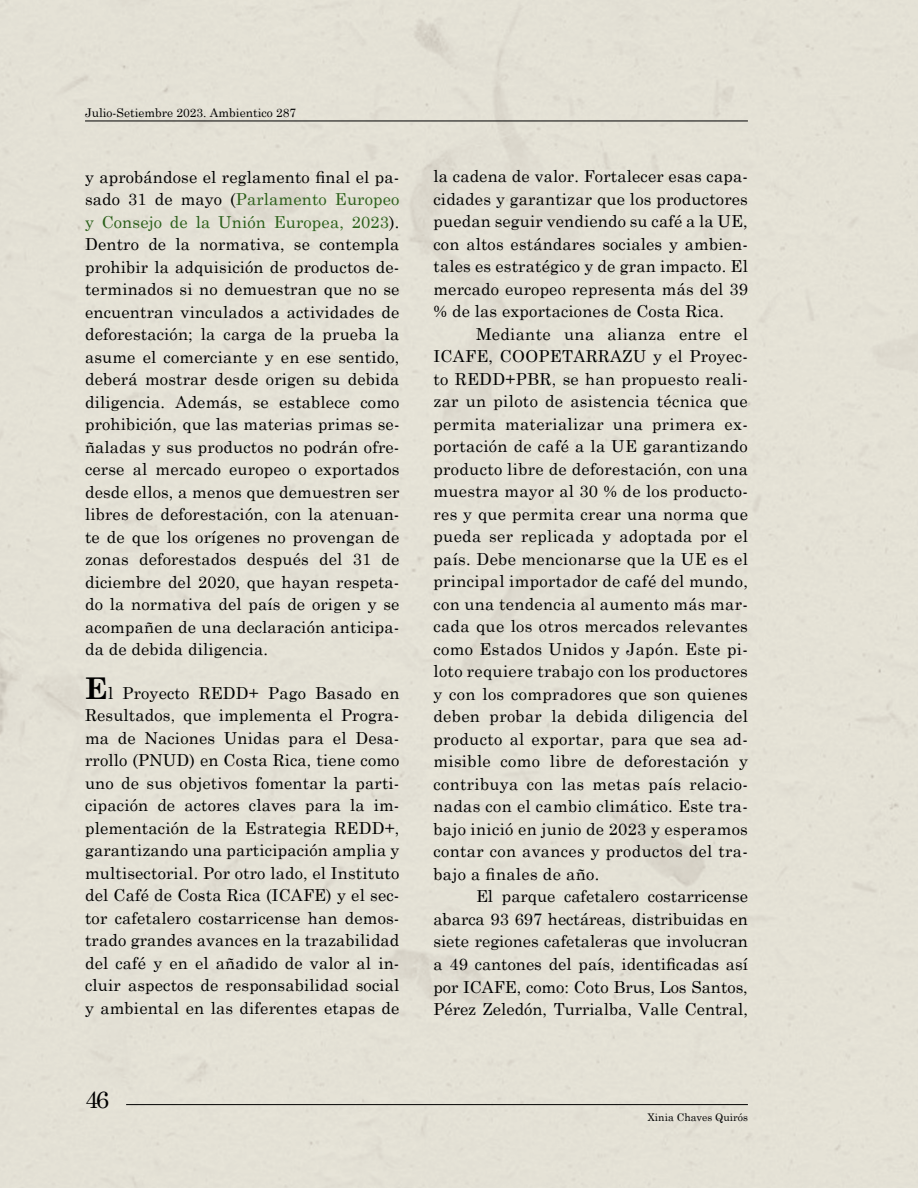
<style>
.page{position:relative;width:918px;height:1188px;background:#e4e1d6}
.page>*{position:absolute;margin:0;border:0;box-sizing:border-box;transform-origin:0 0}
.t1{font:24px "Century Schoolbook";color:#000}
.t2{font:16.5px/22.5px "Century Schoolbook";letter-spacing:.01em;color:#000;text-align:justify}
.t3{font:12px "Century Schoolbook";color:#000}
.t4{font:10.5px "Century Schoolbook";color:#000}
.s1{color:#295f19}
.s2{font-weight:700;font-size:30px}
</style>
<div class="page">
<hr style="left:85px;top:121px;width:663px;height:1px;background:#000">
<hr style="left:126px;top:1104px;width:622px;height:1px;background:#000">
<p class="t3" style="left:85px;top:106px;width:213px">Julio-Setiembre 2023. Ambientico 287</p>
<p class="t2" style="left:85px;top:165px;width:316px">y aprobándose el reglamento final el pa&shy;sado 31 de mayo (<span class="s1">Parlamento Europeo y Consejo de la Unión Europea, 2023</span>).<br>Dentro de la normativa, se contempla prohibir la adquisición de productos de&shy;terminados si no demuestran que no se encuentran vinculados a actividades de deforestación; la carga de la prueba la asume el comerciante y en ese sentido, deberá mostrar desde origen su debida diligencia. Además, se establece como prohibición, que las materias primas se&shy;ñaladas y sus productos no podrán ofre&shy;cerse al mercado europeo o exportados desde ellos, a menos que demuestren ser libres de deforestación, con la atenuan&shy;te de que los orígenes no provengan de zonas deforestados después del 31 de diciembre del 2020, que hayan respeta&shy;do la normativa del país de origen y se acompañen de una declaración anticipa&shy;da de debida diligencia.</p>
<p class="t2" style="left:85px;top:681px;width:316px"><span class="s2">E</span>l Proyecto REDD+ Pago Basado en Resultados, que implementa el Progra&shy;ma de Naciones Unidas para el Desa&shy;rrollo (PNUD) en Costa Rica, tiene como uno de sus objetivos fomentar la parti&shy;cipación de actores claves para la im&shy;plementación de la Estrategia REDD+, garantizando una participación amplia y multisectorial. Por otro lado, el Instituto del Café de Costa Rica (ICAFE) y el sec&shy;tor cafetalero costarricense han demos&shy;trado grandes avances en la trazabilidad del café y en el añadido de valor al in&shy;cluir aspectos de responsabilidad social y ambiental en las diferentes etapas de</p>
<h1 class="t1" style="left:85px;top:1085px;width:26px">46</h1>
<p class="t2" style="left:433px;top:165px;width:316px">la cadena de valor. Fortalecer esas capa&shy;cidades y garantizar que los productores puedan seguir vendiendo su café a la UE, con altos estándares sociales y ambien&shy;tales es estratégico y de gran impacto. El mercado europeo representa más del 39 % de las exportaciones de Costa Rica.</p>
<p class="t2" style="left:433px;top:322px;width:316px;text-indent:43px">Mediante una alianza entre el ICAFE, COOPETARRAZU y el Proyec&shy;to REDD+PBR, se han propuesto reali&shy;zar un piloto de asistencia técnica que permita materializar una primera ex&shy;portación de café a la UE garantizando producto libre de deforestación, con una muestra mayor al 30 % de los producto&shy;res y que permita crear una norma que pueda ser replicada y adoptada por el país. Debe mencionarse que la UE es el principal importador de café del mundo, con una tendencia al aumento más mar&shy;cada que los otros mercados relevantes como Estados Unidos y Japón. Este pi&shy;loto requiere trabajo con los productores y con los compradores que son quienes deben probar la debida diligencia del producto al exportar, para que sea ad&shy;misible como libre de deforestación y contribuya con las metas país relacio&shy;nadas con el cambio climático. Este tra&shy;bajo inició en junio de 2023 y esperamos contar con avances y productos del tra&shy;bajo a finales de año.</p>
<p class="t2" style="left:433px;top:885px;width:316px;text-indent:43px">El parque cafetalero costarricense abarca 93 697 hectáreas, distribuidas en siete regiones cafetaleras que involucran a 49 cantones del país, identificadas así por ICAFE, como: Coto Brus, Los Santos, Pérez Zeledón, Turrialba, Valle Central,</p>
<p class="t4" style="left:648px;top:1110px;width:102px">Xinia Chaves Quirós</p>
</div>
